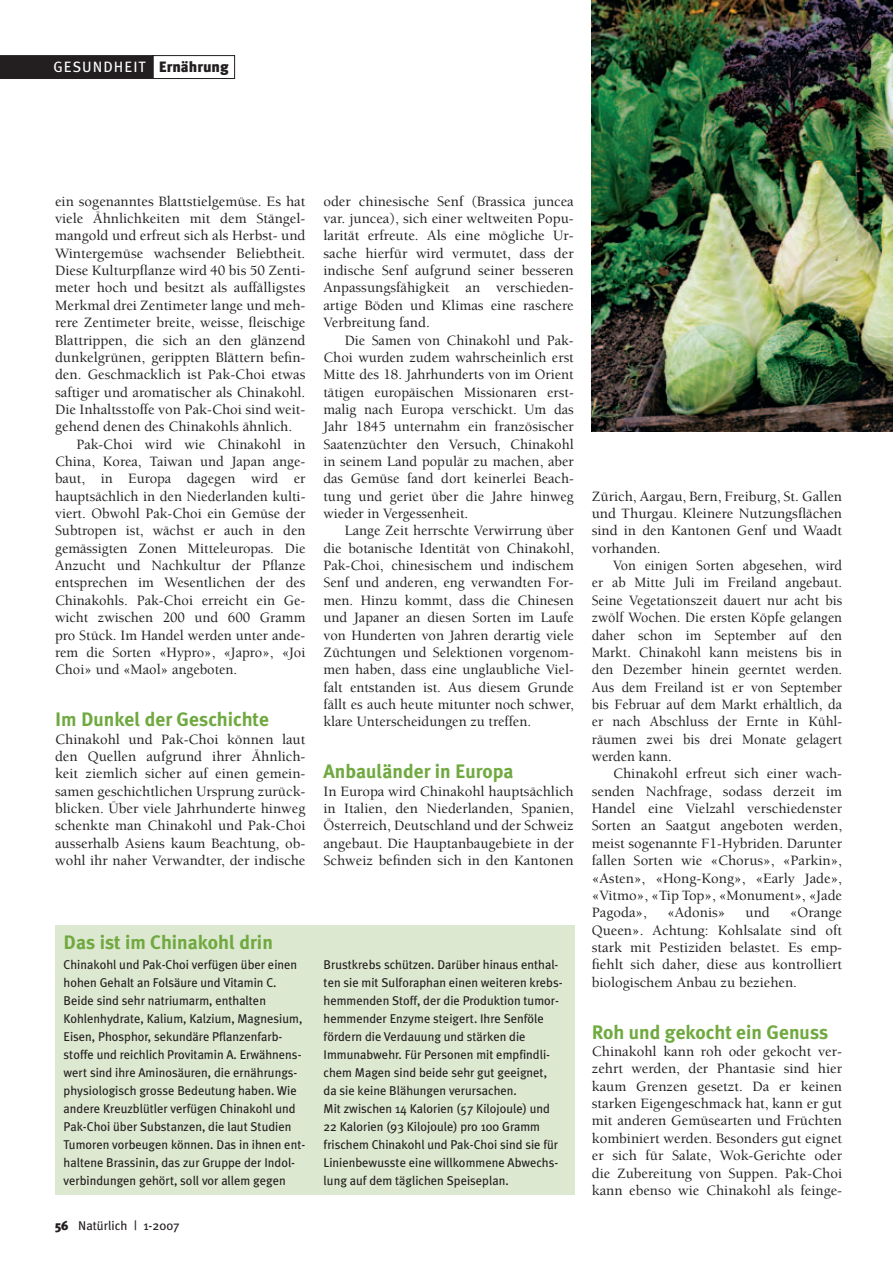
<style>
.page{position:relative;width:893px;height:1263px;background:#fff}
.page>*{position:absolute;margin:0;border:0;box-sizing:border-box;transform-origin:0 0}
.t1{font:700 19.5px "Meta Plus";color:#6fa93f}
.t2{font:15px "Meta Plus";letter-spacing:.075em;color:#fff}
.t3{font:500 14.7px/17.4px "Berkeley";color:#231f20;text-align:justify}
.t4{font:500 14.7px/17.4px "Berkeley";color:#231f20;text-align:justify;scale:.96 1}
.t5{font:12.75px/18px "Meta Plus";color:#231f20}
.s1{font-weight:900;color:#231f20}
.s2{font-weight:900}
</style>
<div class="page">
<div style="left:153px;top:55px;width:82px;height:24px;border:1px solid #231f20"></div>
<div style="left:0;top:55px;width:153px;height:24px;background:#231f20"></div>
<div style="left:55px;top:925px;width:519px;height:270px;background:#dde8d0"></div>
<img style="left:591px;top:0;width:301px;height:431px">
<p class="t2" style="left:53px;top:61px;width:177px">GESUNDHEIT <span class="s1">Ernährung</span></p>
<p class="t3" style="left:55px;top:194px;width:252px">ein sogenanntes Blattstielgemüse. Es hat</p>
<p class="t3" style="left:55px;top:211px;width:252px">viele Ähnlichkeiten mit dem Stängel-</p>
<p class="t3" style="left:55px;top:228px;width:252px">mangold und erfreut sich als Herbst- und</p>
<p class="t3" style="left:55px;top:246px;width:252px">Wintergemüse wachsender Beliebtheit.</p>
<p class="t3" style="left:55px;top:263px;width:252px">Diese Kulturpflanze wird 40 bis 50 Zenti-</p>
<p class="t3" style="left:55px;top:280px;width:252px">meter hoch und besitzt als auffälligstes</p>
<p class="t3" style="left:55px;top:298px;width:252px">Merkmal drei Zentimeter lange und meh-</p>
<p class="t3" style="left:55px;top:315px;width:252px">rere Zentimeter breite, weisse, fleischige</p>
<p class="t3" style="left:55px;top:333px;width:252px">Blattrippen, die sich an den glänzend</p>
<p class="t3" style="left:55px;top:350px;width:252px">dunkelgrünen, gerippten Blättern befin-</p>
<p class="t3" style="left:55px;top:367px;width:252px">den. Geschmacklich ist Pak-Choi etwas</p>
<p class="t3" style="left:55px;top:385px;width:252px">saftiger und aromatischer als Chinakohl.</p>
<p class="t3" style="left:55px;top:402px;width:252px">Die Inhaltsstoffe von Pak-Choi sind weit-</p>
<p class="t3" style="left:55px;top:419px;width:239px">gehend denen des Chinakohls ähnlich.</p>
<p class="t3" style="left:76px;top:437px;width:230px">Pak-Choi wird wie Chinakohl in</p>
<p class="t3" style="left:55px;top:454px;width:252px">China, Korea, Taiwan und Japan ange-</p>
<p class="t3" style="left:55px;top:471px;width:252px">baut, in Europa dagegen wird er</p>
<p class="t3" style="left:55px;top:489px;width:252px">hauptsächlich in den Niederlanden kulti-</p>
<p class="t3" style="left:55px;top:506px;width:252px">viert. Obwohl Pak-Choi ein Gemüse der</p>
<p class="t3" style="left:55px;top:523px;width:252px">Subtropen ist, wächst er auch in den</p>
<p class="t3" style="left:55px;top:541px;width:252px">gemässigten Zonen Mitteleuropas. Die</p>
<p class="t3" style="left:55px;top:558px;width:252px">Anzucht und Nachkultur der Pflanze</p>
<p class="t3" style="left:55px;top:576px;width:252px">entsprechen im Wesentlichen der des</p>
<p class="t3" style="left:55px;top:593px;width:252px">Chinakohls. Pak-Choi erreicht ein Ge-</p>
<p class="t3" style="left:55px;top:610px;width:252px">wicht zwischen 200 und 600 Gramm</p>
<p class="t3" style="left:55px;top:628px;width:252px">pro Stück. Im Handel werden unter ande-</p>
<p class="t3" style="left:55px;top:645px;width:252px">rem die Sorten «Hypro», «Japro», «Joi</p>
<p class="t3" style="left:55px;top:662px;width:184px">Choi» und «Maol» angeboten.</p>
<h1 class="t1" style="left:55px;top:712px;width:215px">Im Dunkel der Geschichte</h1>
<p class="t3" style="left:55px;top:732px;width:252px">Chinakohl und Pak-Choi können laut den Quellen aufgrund ihrer Ähnlich&shy;keit ziemlich sicher auf einen gemein&shy;samen geschichtlichen Ursprung zurück&shy;blicken. Über viele Jahrhunderte hinweg schenkte man Chinakohl und Pak-Choi ausserhalb Asiens kaum Beachtung, ob&shy;wohl ihr naher Verwandter, der indische</p>
<p class="t3" style="left:323px;top:194px;width:252px">oder chinesische Senf (Brassica juncea var. juncea), sich einer weltweiten Popu&shy;larität erfreute. Als eine mögliche Ur&shy;sache hierfür wird vermutet, dass der indische Senf aufgrund seiner besseren Anpassungsfähigkeit an verschieden&shy;artige Böden und Klimas eine raschere Verbreitung fand.</p>
<p class="t3" style="left:323px;top:333px;width:252px;text-indent:21px">Die Samen von Chinakohl und Pak-Choi wurden zudem wahrscheinlich erst Mitte des 18. Jahrhunderts von im Orient tätigen europäischen Missionaren erst&shy;malig nach Europa verschickt. Um das Jahr 1845 unternahm ein französischer Saatenzüchter den Versuch, Chinakohl in seinem Land populär zu machen, aber das Gemüse fand dort keinerlei Beach&shy;tung und geriet über die Jahre hinweg wieder in Vergessenheit.</p>
<p class="t3" style="left:323px;top:523px;width:252px;text-indent:21px">Lange Zeit herrschte Verwirrung über die botanische Identität von Chinakohl, Pak-Choi, chinesischem und indischem Senf und anderen, eng verwandten For&shy;men. Hinzu kommt, dass die Chinesen und Japaner an diesen Sorten im Laufe von Hunderten von Jahren derartig viele Züchtungen und Selektionen vorgenom&shy;men haben, dass eine unglaubliche Viel&shy;falt entstanden ist. Aus diesem Grunde fällt es auch heute mitunter noch schwer, klare Unterscheidungen zu treffen.</p>
<h1 class="t1" style="left:323px;top:764px;width:192px">Anbauländer in Europa</h1>
<p class="t3" style="left:323px;top:784px;width:252px">In Europa wird Chinakohl hauptsächlich in Italien, den Niederlanden, Spanien, Österreich, Deutschland und der Schweiz angebaut. Die Hauptanbaugebiete in der Schweiz befinden sich in den Kantonen</p>
<h1 class="t1" style="left:64px;top:934px;width:211px">Das ist im Chinakohl drin</h1>
<p class="t5" style="left:64px;top:957px;width:243px">Chinakohl und Pak-Choi verfügen über einen hohen Gehalt an Folsäure und Vitamin C.<br>Beide sind sehr natriumarm, enthalten Kohlenhydrate, Kalium, Kalzium, Magnesium, Eisen, Phosphor, sekundäre Pflanzenfarb&shy;stoffe und reichlich Provitamin A. Erwähnens&shy;wert sind ihre Aminosäuren, die ernährungs&shy;physiologisch grosse Bedeutung haben. Wie andere Kreuzblütler verfügen Chinakohl und Pak-Choi über Substanzen, die laut Studien Tumoren vorbeugen können. Das in ihnen ent&shy;haltene Brassinin, das zur Gruppe der Indol&shy;verbindungen gehört, soll vor allem gegen</p>
<p class="t5" style="left:323px;top:957px;width:240px">Brustkrebs schützen. Darüber hinaus enthal&shy;ten sie mit Sulforaphan einen weiteren krebs&shy;hemmenden Stoff, der die Produktion tumor&shy;hemmender Enzyme steigert. Ihre Senföle fördern die Verdauung und stärken die Immunabwehr. Für Personen mit empfindli&shy;chem Magen sind beide sehr gut geeignet, da sie keine Blähungen verursachen.<br>Mit zwischen 14 Kalorien (57 Kilojoule) und 22 Kalorien (93 Kilojoule) pro 100 Gramm frischem Chinakohl und Pak-Choi sind sie für Linienbewusste eine willkommene Abwechs&shy;lung auf dem täglichen Speiseplan.</p>
<p class="t5" style="left:55px;top:1217px;width:126px"><span class="s2">56</span> Natürlich | 1-2007</p>
<p class="t3" style="left:591px;top:489px;width:252px">Zürich, Aargau, Bern, Freiburg, St. Gallen und Thurgau. Kleinere Nutzungsflächen sind in den Kantonen Genf und Waadt vorhanden.</p>
<p class="t4" style="left:591px;top:558px;width:262px;text-indent:21px">Von einigen Sorten abgesehen, wird er ab Mitte Juli im Freiland angebaut.<br>Seine Vegetationszeit dauert nur acht bis zwölf Wochen. Die ersten Köpfe gelangen daher schon im September auf den Markt. Chinakohl kann meistens bis in den Dezember hinein geerntet werden.<br>Aus dem Freiland ist er von September bis Februar auf dem Markt erhältlich, da er nach Abschluss der Ernte in Kühl&shy;räumen zwei bis drei Monate gelagert werden kann.</p>
<p class="t3" style="left:591px;top:766px;width:252px;text-indent:21px">Chinakohl erfreut sich einer wach&shy;senden Nachfrage, sodass derzeit im Handel eine Vielzahl verschiedenster Sorten an Saatgut angeboten werden, meist sogenannte F1-Hybriden. Darunter fallen Sorten wie «Chorus», «Parkin», «Asten», «Hong-Kong», «Early Jade», «Vitmo», «Tip Top», «Monument», «Jade Pagoda»,</p>
<p class="t3" style="left:667px;top:905px;width:60px">«Adonis»</p>
<p class="t3" style="left:745px;top:905px;width:26px">und</p>
<p class="t3" style="left:591px;top:905px;width:252px;text-indent:198px">«Orange Queen». Achtung: Kohlsalate sind oft stark mit Pestiziden belastet. Es emp&shy;fiehlt sich daher, diese aus kontrolliert biologischem Anbau zu beziehen.</p>
<h1 class="t1" style="left:591px;top:1024px;width:238px">Roh und gekocht ein Genuss</h1>
<p class="t3" style="left:591px;top:1044px;width:252px">Chinakohl kann roh oder gekocht ver&shy;zehrt werden, der Phantasie sind hier kaum Grenzen gesetzt. Da er keinen starken Eigengeschmack hat, kann er gut mit anderen Gemüsearten und Früchten kombiniert werden. Besonders gut eignet er sich für Salate, Wok-Gerichte oder die Zubereitung von Suppen. Pak-Choi kann ebenso wie Chinakohl als feinge-</p>
</div>
